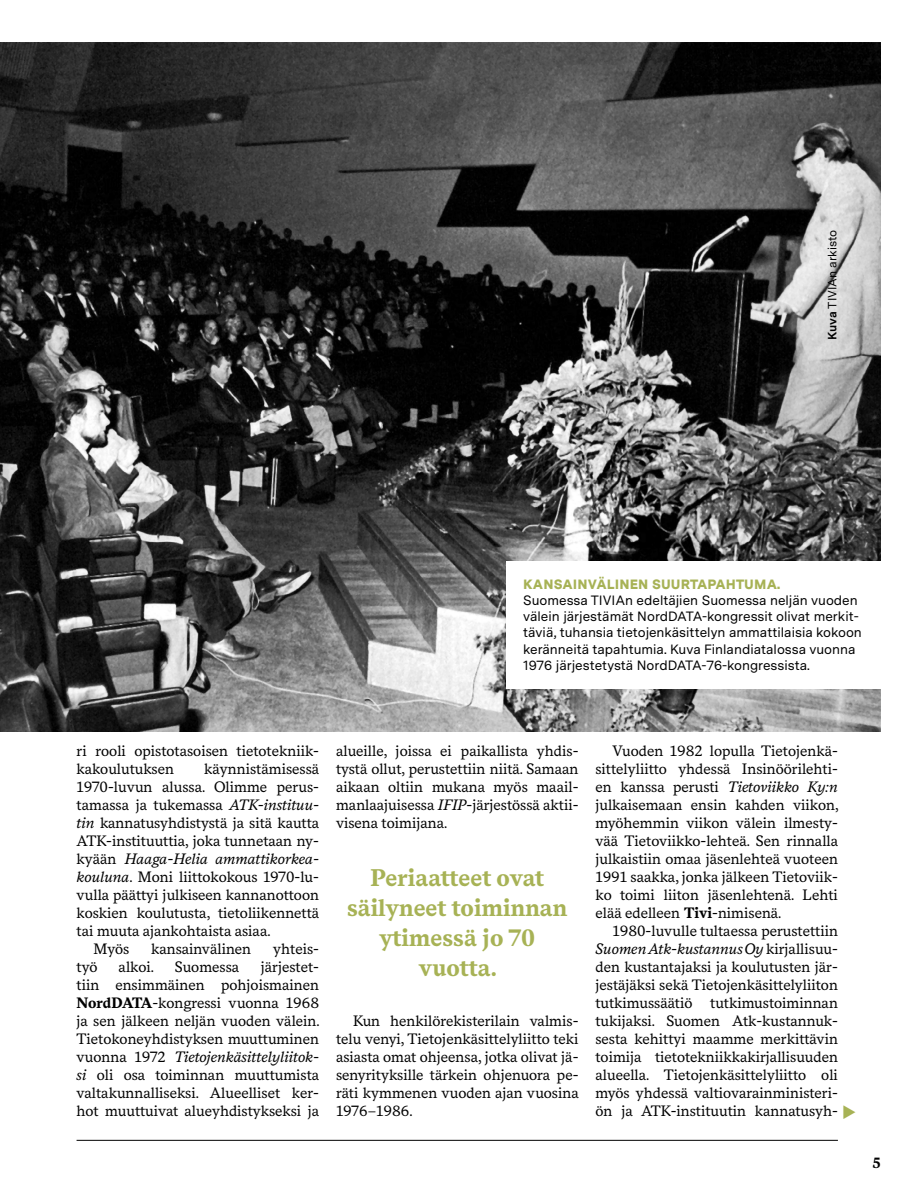
<style>
.page{position:relative;width:923px;height:1191px;background:#fff}
.page>*{position:absolute;margin:0;border:0;box-sizing:border-box;transform-origin:0 0}
.t1{font:700 24px/30px "Messina Serif";color:#a7b255;text-align:center}
.t2{font:15px/18px "Messina Serif";color:#000;text-align:justify}
.t3{font:italic 15px "Messina Serif";color:#000}
.t4{font:700 15px "Messina Serif";color:#000}
.t5{font:13.5px/16.2px "Messina Sans";color:#000}
.t6{font:900 13.5px "Messina Sans";letter-spacing:.01em;color:#a7b255}
.t7{font:12px "Messina Sans";color:#000}
.s1{font-weight:700}
.s2{font-style:italic}
.s3{font-style:normal}
.s4{color:#a7b255}
</style>
<div class="page">
<img style="left:0;top:43px;width:880px;height:688px">
<hr style="left:77px;top:1140px;width:761px;height:1px;background:#000">
<div style="left:506px;top:561px;width:374px;height:128px;background:#fff"></div>
<p class="t7" style="left:823px;top:340px;width:112px;rotate:-90deg"><span class="s1">Kuva</span> TIVIAn arkisto</p>
<p class="t6" style="left:523px;top:574px;width:258px">KANSAINVÄLINEN SUURTAPAHTUMA.</p>
<p class="t5" style="left:523px;top:591px;width:340px">Suomessa TIVIAn edeltäjien Suomessa neljän vuoden välein järjestämät NordDATA-kongressit olivat merkit&shy;täviä, tuhansia tietojenkäsittelyn ammattilaisia kokoon keränneitä tapahtumia. Kuva Finlandiatalossa vuonna 1976 järjestetystä NordDATA-76-kongressista.</p>
<p class="t2" style="left:77px;top:741px;width:244px">ri rooli opistotasoisen tietotekniik&shy;kakoulutuksen</p>
<p class="t2" style="left:204px;top:759px;width:117px">käynnistämisessä</p>
<p class="t2" style="left:77px;top:777px;width:244px">1970-luvun alussa. Olimme perus-</p>
<p class="t2" style="left:77px;top:795px;width:244px">tamassa ja tukemassa <span class="s2">ATK-instituu-</span></p>
<p class="t2" style="left:77px;top:813px;width:244px"><span class="s2">tin</span> kannatusyhdistystä ja sitä kautta</p>
<p class="t2" style="left:77px;top:831px;width:244px">ATK-instituuttia, joka tunnetaan ny-</p>
<p class="t3" style="left:77px;top:848px;width:244px"><span class="s3">kyään</span> Haaga-Helia ammattikorkea-</p>
<p class="t2" style="left:77px;top:867px;width:244px"><span class="s2">kouluna</span>. Moni liittokokous 1970-lu-</p>
<p class="t2" style="left:77px;top:885px;width:244px">vulla päättyi julkiseen kannanottoon</p>
<p class="t2" style="left:77px;top:903px;width:244px">koskien koulutusta, tietoliikennettä</p>
<p class="t2" style="left:77px;top:921px;width:196px">tai muuta ajankohtaista asiaa.</p>
<p class="t2" style="left:94px;top:939px;width:37px">Myös</p>
<p class="t2" style="left:151px;top:939px;width:101px">kansainvälinen</p>
<p class="t2" style="left:273px;top:939px;width:47px">yhteis-</p>
<p class="t2" style="left:77px;top:957px;width:22px">työ</p>
<p class="t2" style="left:119px;top:957px;width:37px">alkoi.</p>
<p class="t2" style="left:175px;top:957px;width:66px">Suomessa</p>
<p class="t2" style="left:77px;top:957px;width:245px;text-indent:184px">järjestet&shy;tiin ensimmäinen pohjoismainen <span class="s1">NordDATA</span>-kongressi vuonna 1968 ja sen jälkeen neljän vuoden välein.<br>Tietokoneyhdistyksen muuttuminen vuonna 1972 <span class="s2">Tietojenkäsittelyliitok&shy;si</span> oli osa toiminnan muuttumista valtakunnalliseksi. Alueelliset ker&shy;hot muuttuivat alueyhdistykseksi ja</p>
<p class="t2" style="left:336px;top:741px;width:244px">alueille, joissa ei paikallista yhdis&shy;tystä ollut, perustettiin niitä. Samaan aikaan oltiin mukana myös maail&shy;manlaajuisessa <span class="s2">IFIP</span>-järjestössä aktii&shy;visena toimijana.</p>
<h1 class="t1" style="left:347px;top:862px;width:222px">Periaatteet ovat säilyneet toiminnan ytimessä jo 70 vuotta.</h1>
<p class="t2" style="left:336px;top:1011px;width:244px;text-indent:17px">Kun henkilörekisterilain valmis&shy;telu venyi, Tietojenkäsittelyliitto teki asiasta omat ohjeensa, jotka olivat jä&shy;senyrityksille tärkein ohjenuora pe&shy;räti kymmenen vuoden ajan vuosina 1976–1986.</p>
<p class="t2" style="left:595px;top:741px;width:245px;text-indent:17px">Vuoden 1982 lopulla Tietojenkä&shy;sittelyliitto yhdessä Insinöörilehti&shy;en kanssa perusti <span class="s2">Tietoviikko Ky:n </span>julkaisemaan ensin kahden viikon, myöhemmin viikon välein ilmesty&shy;vää Tietoviikko-lehteä. Sen rinnalla julkaistiin omaa jäsenlehteä vuoteen 1991 saakka, jonka jälkeen Tietoviik&shy;ko toimi liiton jäsenlehtenä. Lehti elää edelleen <span class="s1">Tivi</span>-nimisenä.</p>
<p class="t2" style="left:595px;top:921px;width:263px;text-align:left;text-indent:17px">1980-luvulle tultaessa perustettiin <span class="s2">Suomen Atk-kustannus Oy</span> kirjallisuu&shy;den kustantajaksi ja koulutusten jär&shy;jestäjäksi sekä Tietojenkäsittelyliiton tutkimussäätiö tutkimustoiminnan tukijaksi. Suomen Atk-kustannuk&shy;sesta kehittyi maamme merkittävin toimija tietotekniikkakirjallisuuden alueella. Tietojenkäsittelyliitto oli myös yhdessä valtiovarainministeri&shy;ön ja ATK-instituutin kannatusyh- <span class="s4">◆</span></p>
<p class="t4" style="left:872px;top:1151px;width:10px">5</p>
</div>
